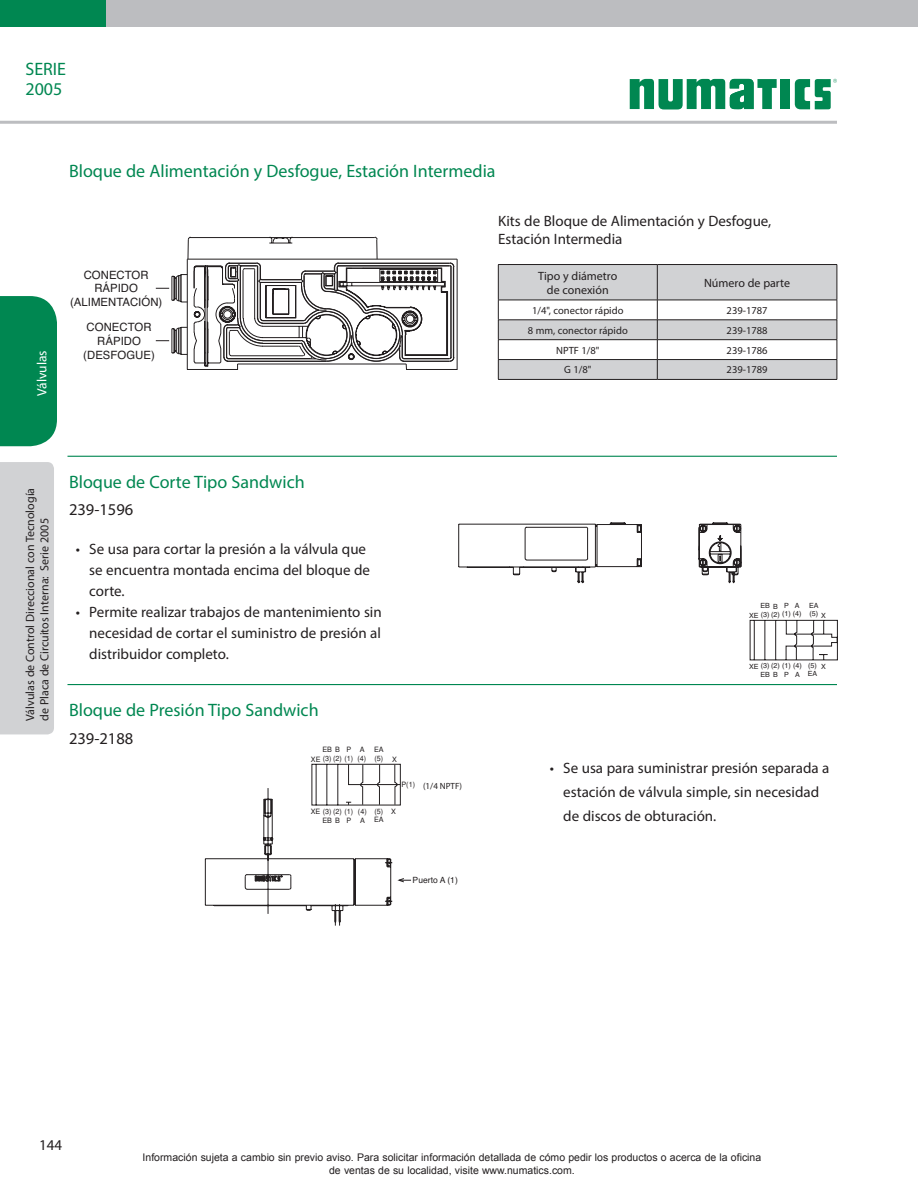
<style>
.page{position:relative;width:918px;height:1188px;background:#fff}
.page>*{position:absolute;margin:0;border:0;box-sizing:border-box;transform-origin:0 0}
.Page_Header1{font:18px/19.5px "Myriad Pro";color:#008751}
.Page_Header1-2{font:16.5px "Myriad Pro";color:#231f20}
.Page_Intro_bullets{font:15px/21px "Myriad Pro";color:#231f20}
.t1{font:13.5px "Myriad Pro";color:#fff}
.Table_center_Headers{font:12px/14.4px "Myriad Pro";color:#231f20;text-align:center}
.t2{font:11.4px/13.6px "Helvetica";color:#231f20;text-align:center}
.t3{font:10.5px/12.6px "Arial";color:#231f20;text-align:center}
.t4{font:10.5px "Myriad Pro";color:#231f20}
.t5{font:9px "Myriad Pro";color:#231f20}
.t6{font:8.55px "Helvetica";color:#231f20}
.t7{font:7.35px/8.7px "Helvetica";color:#231f20}
.t8{font:7.05px/8.2px "Helvetica";color:#231f20}
</style>
<div class="page">
<div style="left:780px;top:79px;width:10px;height:30px;background:#008751"></div>
<svg style="left:795px;top:79px;width:42px;height:30px"></svg>
<svg style="left:630px;top:79px;width:147px;height:31px"></svg>
<hr style="left:0;top:121px;width:837px;height:3px;background:#bcbdc0">
<div style="left:0;top:0;width:107px;height:27px;background:#008751"></div>
<div style="left:106px;top:0;width:812px;height:27px;background:#bcbdc0"></div>
<hr style="left:68px;top:456px;width:769px;height:1px;background:#008751">
<hr style="left:68px;top:684px;width:769px;height:1px;background:#008751">
<svg style="left:155px;top:237px;width:303px;height:133px"></svg>
<svg style="left:459px;top:522px;width:282px;height:62px"></svg>
<svg style="left:750px;top:620px;width:88px;height:40px"></svg>
<hr style="left:498px;top:264px;width:159px;height:1px;background:#231f20">
<hr style="left:657px;top:264px;width:180px;height:1px;background:#231f20">
<hr style="left:498px;top:379px;width:159px;height:1px;background:#231f20">
<svg style="left:498px;top:265px;width:340px;height:114px"></svg>
<hr style="left:657px;top:359px;width:180px;height:1px;background:#231f20">
<hr style="left:657px;top:379px;width:180px;height:1px;background:#231f20">
<svg style="left:205px;top:764px;width:206px;height:162px"></svg>
<div style="left:0;top:296px;width:57px;height:150px;background:#008751"></div>
<div style="left:0;top:462px;width:54px;height:272px;background:#d1d2d4"></div>
<p class="Page_Header1" style="left:26px;top:59px;width:42px">SERIE<br>2005</p>
<p class="t1" style="left:34px;top:396px;width:47px;rotate:-90deg">Válvulas</p>
<p class="Page_Header1" style="left:69px;top:161px;width:428px">Bloque de Alimentación y Desfogue, Estación Intermedia</p>
<p class="t2" style="left:70px;top:268px;width:94px">CONECTOR<br>RÁPIDO (ALIMENTACIÓN)</p>
<p class="t2" style="left:83px;top:321px;width:73px">CONECTOR<br>RÁPIDO (DESFOGUE)</p>
<p class="Page_Intro_bullets" style="left:498px;top:212px;width:275px;line-height:18px">Kits de Bloque de Alimentación y Desfogue,<br>Estación Intermedia</p>
<p class="Table_center_Headers" style="left:538px;top:268px;width:81px">Tipo y diámetro de conexión</p>
<p class="Table_center_Headers" style="left:704px;top:275px;width:88px">Número de parte</p>
<p class="t4" style="left:532px;top:304px;width:93px">1/4", conector rápido</p>
<p class="t4" style="left:727px;top:304px;width:42px">239-1787</p>
<p class="t4" style="left:528px;top:324px;width:101px">8 mm, conector rápido</p>
<p class="t4" style="left:727px;top:324px;width:42px">239-1788</p>
<p class="t4" style="left:556px;top:344px;width:45px">NPTF 1/8"</p>
<p class="t4" style="left:727px;top:344px;width:42px">239-1786</p>
<p class="t4" style="left:564px;top:363px;width:29px">G 1/8"</p>
<p class="t4" style="left:727px;top:363px;width:42px">239-1789</p>
<p class="Table_center_Headers" style="left:23px;top:721px;width:235px;text-align:left;rotate:-90deg">Válvulas de Control Direccional con Tecnología de Placa de Circuitos Interna: Serie 2005</p>
<p class="Page_Header1" style="left:69px;top:471px;width:237px">Bloque de Corte Tipo Sandwich</p>
<p class="Page_Header1-2" style="left:69px;top:500px;width:66px">239-1596</p>
<p class="Page_Intro_bullets" style="left:89px;top:538px;width:282px;text-indent:-14px">• Se usa para cortar la presión a la válvula que se encuentra montada encima del bloque de corte.</p>
<p class="Page_Intro_bullets" style="left:89px;top:601px;width:294px;text-align:justify;text-indent:-14px">• Permite realizar trabajos de mantenimiento sin necesidad de cortar el suministro de presión al distribuidor completo.</p>
<p class="t8" style="left:749px;top:612px;width:11px">XE</p>
<p class="t8" style="left:749px;top:662px;width:54px">XE (3) (2) (1) (4)</p>
<p class="t8" style="left:784px;top:602px;width:6px">P</p>
<p class="t8" style="left:795px;top:602px;width:6px">A</p>
<p class="t8" style="left:809px;top:602px;width:11px">EA (5)</p>
<p class="t8" style="left:760px;top:602px;width:43px">EB B<br>(3) (2) (1) (4)</p>
<p class="t8" style="left:821px;top:612px;width:6px">X</p>
<p class="t8" style="left:795px;top:670px;width:6px">A</p>
<p class="t8" style="left:808px;top:661px;width:11px">(5)<br>EA</p>
<p class="t8" style="left:821px;top:662px;width:6px">X</p>
<p class="t8" style="left:760px;top:670px;width:19px">EB B</p>
<p class="t8" style="left:784px;top:670px;width:6px">P</p>
<p class="Page_Header1" style="left:69px;top:700px;width:251px">Bloque de Presión Tipo Sandwich</p>
<p class="Page_Header1-2" style="left:69px;top:728px;width:66px">239-2188</p>
<p class="t7" style="left:346px;top:745px;width:6px">P</p>
<p class="t7" style="left:358px;top:745px;width:10px">A (4)</p>
<p class="t7" style="left:322px;top:745px;width:32px">EB B<br>(3) (2) (1)</p>
<p class="t7" style="left:311px;top:755px;width:11px">XE</p>
<p class="t7" style="left:374px;top:745px;width:24px">EA<br>(5) X</p>
<p class="t7" style="left:402px;top:780px;width:15px">P(1)</p>
<p class="t5" style="left:423px;top:780px;width:40px">(1/4 NPTF)</p>
<p class="t7" style="left:358px;top:807px;width:10px">(4)<br>A</p>
<p class="t7" style="left:374px;top:807px;width:11px">(5)<br>EA</p>
<p class="t7" style="left:311px;top:807px;width:44px">XE (3) (2) (1)</p>
<p class="t7" style="left:391px;top:807px;width:6px">X</p>
<p class="t7" style="left:322px;top:816px;width:19px">EB B</p>
<p class="t7" style="left:346px;top:816px;width:6px">P</p>
<p class="Page_Intro_bullets" style="left:563px;top:756px;width:268px;line-height:24px;text-indent:-14px">• Se usa para suministrar presión separada a estación de válvula simple, sin necesidad de discos de obturación.</p>
<p class="t6" style="left:413px;top:874px;width:47px">Puerto A (1)</p>
<p class="Page_Intro_bullets" style="left:39px;top:1134px;width:25px">144</p>
<p class="t3" style="left:143px;top:1151px;width:620px">Información sujeta a cambio sin previo aviso. Para solicitar información detallada de cómo pedir los productos o acerca de la oficina de ventas de su localidad, visite www.numatics.com.</p>
</div>
